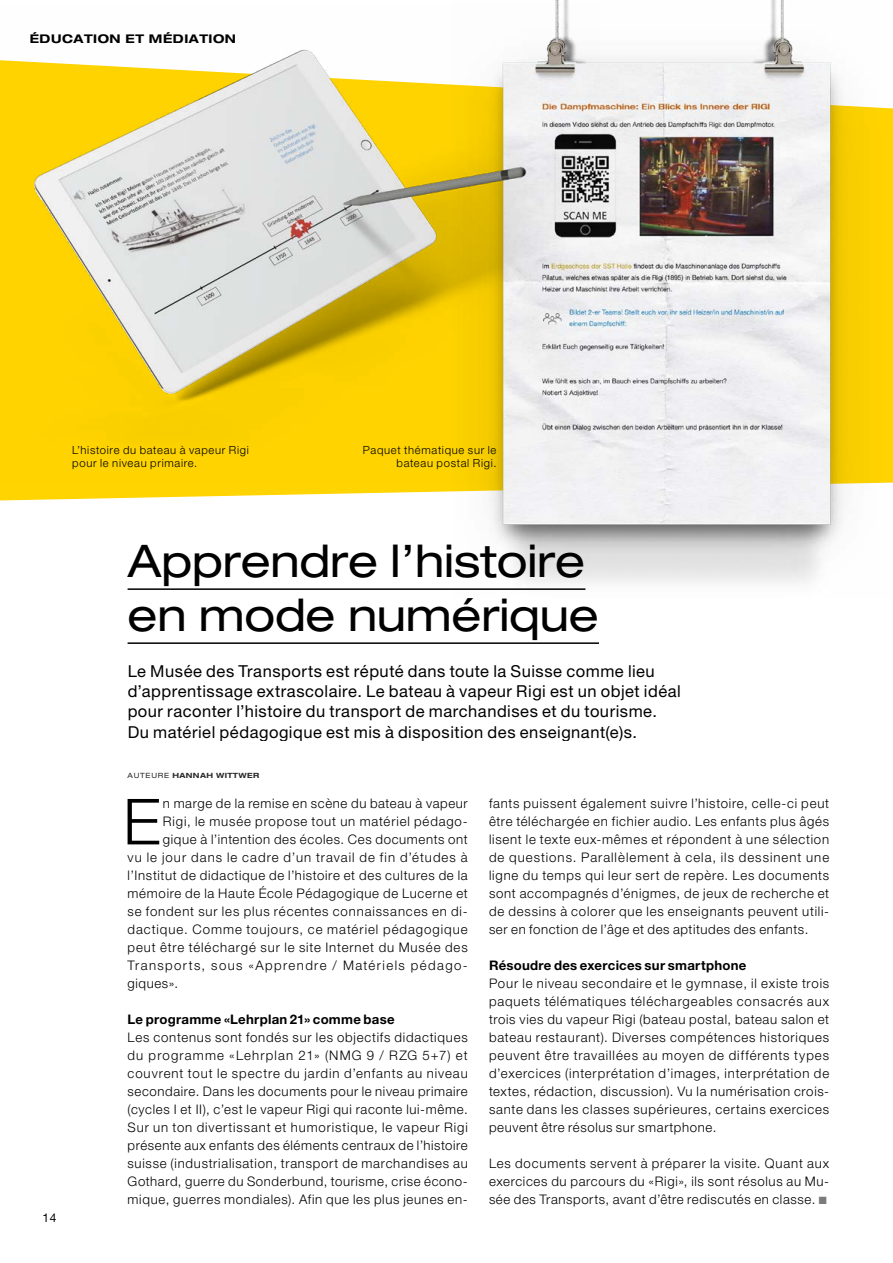
<style>
.page{position:relative;width:893px;height:1263px;background:#fff}
.page>*{position:absolute;margin:0;border:0;box-sizing:border-box;transform-origin:0 0}
.t1{font:300 63.6px "Helvetica Neue";color:#000}
.t2{font:expanded 45px/54px "Helvetica Neue";letter-spacing:-.005em;color:#000}
.t3{font:16.5px/20.2px "Helvetica Neue";letter-spacing:.03em;color:#000}
.t4{font:300 13.2px/18px "Helvetica Neue";letter-spacing:.055em;color:#000;text-align:justify}
.t5{font:700 13.2px "Helvetica Neue";letter-spacing:.02em;color:#000}
.t6{font:300 13.2px "Helvetica Neue";letter-spacing:.08em;color:#000}
.t7{font:300 13.2px "Helvetica Neue";letter-spacing:.075em;color:#000}
.t8{font:300 13.2px "Helvetica Neue";letter-spacing:.105em;color:#000}
.t9{font:700 expanded 12px "Helvetica Neue";letter-spacing:.045em;color:#000}
.t10{font:12px "Helvetica Neue";color:#000}
.t11{font:300 11.25px/13.5px "Helvetica Neue";letter-spacing:.06em;color:#000}
.t12{font:700 expanded 7.2px "Helvetica Neue";letter-spacing:.05em;color:#000}
.s1{font-weight:400}
.s2{color:#7a7b7a}
</style>
<div class="page">
<img style="left:452px;top:0;width:441px;height:590px">
<img style="left:0;top:4px;width:600px;height:479px">
<hr style="left:128px;top:588px;width:457px;height:2px;background:#000">
<hr style="left:128px;top:642px;width:471px;height:2px;background:#000">
<p class="t9" style="left:30px;top:31px;width:208px">ÉDUCATION ET MÉDIATION</p>
<p class="t11" style="left:72px;top:443px;width:178px">L’histoire du bateau à vapeur Rigi pour le niveau primaire.</p>
<p class="t11" style="left:363px;top:443px;width:135px;text-align:right">Paquet thématique sur le bateau postal Rigi.</p>
<h2 class="t2" style="left:128px;top:533px;width:473px">Apprendre l’histoire en mode numérique</h2>
<p class="t3" style="left:128px;top:660px;width:555px">Le Musée des Transports est réputé dans toute la Suisse comme lieu d’apprentissage extrascolaire. Le bateau à vapeur Rigi est un objet idéal pour raconter l’histoire du transport de marchandises et du tourisme.<br>Du matériel pédagogique est mis à disposition des enseignant(e)s.</p>
<p class="t10" style="left:43px;top:1211px;width:15px">14</p>
<p class="t12" style="left:128px;top:771px;width:133px"><span class="s1">AUTEURE</span> HANNAH WITTWER</p>
<h1 class="t1" style="left:123px;top:783px;width:39px">E</h1>
<p class="t4" style="left:163px;top:794px;width:306px">n marge de la remise en scène du bateau à vapeur</p>
<p class="t4" style="left:163px;top:812px;width:306px">Rigi, le musée propose tout un matériel pédago-</p>
<p class="t4" style="left:163px;top:830px;width:306px">gique à l’intention des écoles. Ces documents ont</p>
<p class="t6" style="left:128px;top:850px;width:342px">vu le jour dans le cadre d’un travail de fin d’études à</p>
<p class="t4" style="left:128px;top:866px;width:342px">l’Institut de didactique de l’histoire et des cultures de la</p>
<p class="t4" style="left:128px;top:884px;width:342px">mémoire de la Haute École Pédagogique de Lucerne et</p>
<p class="t4" style="left:128px;top:902px;width:342px">se fondent sur les plus récentes connaissances en di-</p>
<p class="t7" style="left:128px;top:922px;width:342px">dactique. Comme toujours, ce matériel pédagogique</p>
<p class="t4" style="left:128px;top:938px;width:342px">peut être téléchargé sur le site Internet du Musée des</p>
<p class="t8" style="left:128px;top:958px;width:342px">Transports, sous «Apprendre / Matériels pédago-</p>
<p class="t4" style="left:128px;top:974px;width:52px">giques».</p>
<p class="t5" style="left:128px;top:1011px;width:269px">Le programme «Lehrplan 21» comme base</p>
<p class="t4" style="left:128px;top:1028px;width:342px">Les contenus sont fondés sur les objectifs didactiques du programme «Lehrplan 21» (NMG 9 / RZG 5+7) et couvrent tout le spectre du jardin d’enfants au niveau secondaire. Dans les documents pour le niveau primaire (cycles I et II), c’est le vapeur Rigi qui raconte lui-même.<br>Sur un ton divertissant et humoristique, le vapeur Rigi présente aux enfants des éléments centraux de l’histoire suisse (industrialisation, transport de marchandises au Gothard, guerre du Sonderbund, tourisme, crise écono&shy;mique, guerres mondiales). Afin que les plus jeunes en-</p>
<p class="t4" style="left:489px;top:794px;width:342px">fants puissent également suivre l’histoire, celle-ci peut être téléchargée en fichier audio. Les enfants plus âgés lisent le texte eux-mêmes et répondent à une sélection de questions. Parallèlement à cela, ils dessinent une ligne du temps qui leur sert de repère. Les documents sont accompagnés d’énigmes, de jeux de recherche et de dessins à colorer que les enseignants peuvent utili&shy;ser en fonction de l’âge et des aptitudes des enfants.</p>
<p class="t5" style="left:489px;top:957px;width:259px">Résoudre des exercices sur smartphone</p>
<p class="t4" style="left:489px;top:974px;width:342px">Pour le niveau secondaire et le gymnase, il existe trois paquets télématiques téléchargeables consacrés aux trois vies du vapeur Rigi (bateau postal, bateau salon et bateau restaurant). Diverses compétences historiques peuvent être travaillées au moyen de différents types d’exercices (interprétation d’images, interprétation de textes, rédaction, discussion). Vu la numérisation crois&shy;sante dans les classes supérieures, certains exercices peuvent être résolus sur smartphone.</p>
<p class="t4" style="left:489px;top:1154px;width:342px">Les documents servent à préparer la visite. Quant aux exercices du parcours du «Rigi», ils sont résolus au Mu&shy;sée des Transports, avant d’être rediscutés en classe. <span class="s2">■</span></p>
</div>
